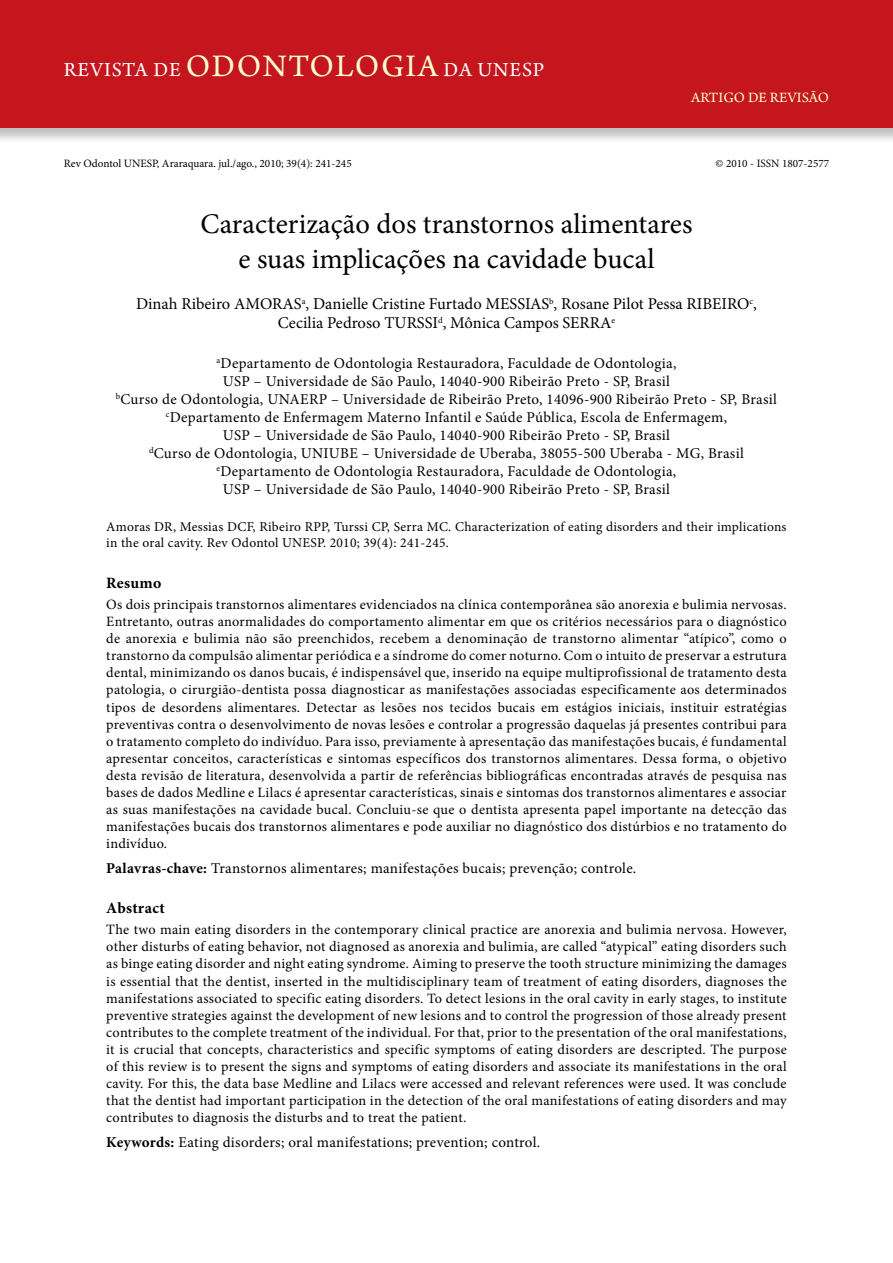
<style>
.page{position:relative;width:893px;height:1263px;background:#fff}
.page>*{position:absolute;margin:0;border:0;box-sizing:border-box;transform-origin:0 0}
.t1{font:28.5px/34.2px "Minion Pro";color:#000;text-align:center}
.t2{font:21px "Arno Pro";letter-spacing:.04em;color:#fff}
.t3{font:16.5px/19.8px "Minion Pro";color:#000;text-align:center}
.t4{font:700 15.75px "Minion Pro";letter-spacing:.02em;color:#000}
.t5{font:15px/18px "Minion Pro";letter-spacing:.02em;color:#000;text-align:center}
.t6{font:15px "Arno Pro";color:#fffcd5}
.t7{font:14.25px/17.1px "Minion Pro";letter-spacing:.02em;color:#000;text-align:justify}
.t8{font:13.5px/16.2px "Minion Pro";letter-spacing:.02em;color:#000}
.t9{font:11.25px "Minion Pro";color:#000}
.s1{font-size:33px;color:#fffcd5}
.s2{font-weight:700}
</style>
<div class="page">
<div style="left:0;top:0;width:893px;height:144px;background:#000;opacity:.25"></div>
<div style="left:0;top:0;width:893px;height:128px;background:#c4161c"></div>
<h2 class="t2" style="left:64px;top:58px;width:482px">REVISTA DE <span class="s1">ODONTOLOGIA</span> DA UNESP</h2>
<p class="t6" style="left:691px;top:89px;width:139px">ARTIGO DE REVISÃO</p>
<p class="t9" style="left:64px;top:156px;width:289px">Rev Odontol UNESP, Araraquara. jul./ago., 2010; 39(4): 241-245</p>
<p class="t9" style="left:715px;top:156px;width:115px">© 2010 - ISSN 1807-2577</p>
<h1 class="t1" style="left:200px;top:207px;width:493px">Caracterização dos transtornos alimentares e suas implicações na cavidade bucal</h1>
<p class="t3" style="left:136px;top:293px;width:622px">Dinah Ribeiro AMORAS<sup>a</sup>, Danielle Cristine Furtado MESSIAS<sup>b</sup>, Rosane Pilot Pessa RIBEIRO<sup>c</sup>,<br>Cecilia Pedroso TURSSI<sup>d</sup>, Mônica Campos SERRA<sup>e</sup></p>
<p class="t5" style="left:116px;top:354px;width:663px"><sup>a</sup>Departamento de Odontologia Restauradora, Faculdade de Odontologia,<br>USP – Universidade de São Paulo, 14040-900 Ribeirão Preto - SP, Brasil<br><sup>b</sup>Curso de Odontologia, UNAERP – Universidade de Ribeirão Preto, 14096-900 Ribeirão Preto - SP, Brasil <sup>c</sup>Departamento de Enfermagem Materno Infantil e Saúde Pública, Escola de Enfermagem,<br>USP – Universidade de São Paulo, 14040-900 Ribeirão Preto - SP, Brasil<br><sup>d</sup>Curso de Odontologia, UNIUBE – Universidade de Uberaba, 38055-500 Uberaba - MG, Brasil <sup>e</sup>Departamento de Odontologia Restauradora, Faculdade de Odontologia,<br>USP – Universidade de São Paulo, 14040-900 Ribeirão Preto - SP, Brasil</p>
<p class="t8" style="left:106px;top:519px;width:682px">Amoras DR, Messias DCF, Ribeiro RPP, Turssi CP, Serra MC. Characterization of eating disorders and their implications in the oral cavity. Rev Odontol UNESP. 2010; 39(4): 241-245.</p>
<p class="t4" style="left:106px;top:571px;width:56px">Resumo</p>
<p class="t7" style="left:106px;top:596px;width:682px">Os dois principais transtornos alimentares evidenciados na clínica contemporânea são anorexia e bulimia nervosas.<br>Entretanto, outras anormalidades do comportamento alimentar em que os critérios necessários para o diagnóstico de anorexia e bulimia não são preenchidos, recebem a denominação de transtorno alimentar “atípico”, como o transtorno da compulsão alimentar periódica e a síndrome do comer noturno. Com o intuito de preservar a estrutura dental, minimizando os danos bucais, é indispensável que, inserido na equipe multiprofissional de tratamento desta patologia, o cirurgião-dentista possa diagnosticar as manifestações associadas especificamente aos determinados tipos de desordens alimentares. Detectar as lesões nos tecidos bucais em estágios iniciais, instituir estratégias preventivas contra o desenvolvimento de novas lesões e controlar a progressão daquelas já presentes contribui para o tratamento completo do indivíduo. Para isso, previamente à apresentação das manifestações bucais, é fundamental apresentar conceitos, características e sintomas específicos dos transtornos alimentares. Dessa forma, o objetivo desta revisão de literatura, desenvolvida a partir de referências bibliográficas encontradas através de pesquisa nas bases de dados Medline e Lilacs é apresentar características, sinais e sintomas dos transtornos alimentares e associar as suas manifestações na cavidade bucal. Concluiu-se que o dentista apresenta papel importante na detecção das manifestações bucais dos transtornos alimentares e pode auxiliar no diagnóstico dos distúrbios e no tratamento do indivíduo.</p>
<p class="t5" style="left:106px;top:859px;width:531px"><span class="s2">Palavras-chave:</span> Transtornos alimentares; manifestações bucais; prevenção; controle.</p>
<p class="t4" style="left:106px;top:897px;width:60px">Abstract</p>
<p class="t7" style="left:106px;top:921px;width:682px">The two main eating disorders in the contemporary clinical practice are anorexia and bulimia nervosa. However, other disturbs of eating behavior, not diagnosed as anorexia and bulimia, are called “atypical” eating disorders such as binge eating disorder and night eating syndrome. Aiming to preserve the tooth structure minimizing the damages is essential that the dentist, inserted in the multidisciplinary team of treatment of eating disorders, diagnoses the manifestations associated to specific eating disorders. To detect lesions in the oral cavity in early stages, to institute preventive strategies against the development of new lesions and to control the progression of those already present contributes to the complete treatment of the individual. For that, prior to the presentation of the oral manifestations, it is crucial that concepts, characteristics and specific symptoms of eating disorders are descripted. The purpose of this review is to present the signs and symptoms of eating disorders and associate its manifestations in the oral cavity. For this, the data base Medline and Lilacs were accessed and relevant references were used. It was conclude that the dentist had important participation in the detection of the oral manifestations of eating disorders and may contributes to diagnosis the disturbs and to treat the patient.</p>
<p class="t5" style="left:106px;top:1133px;width:435px"><span class="s2">Keywords:</span> Eating disorders; oral manifestations; prevention; control.</p>
</div>
